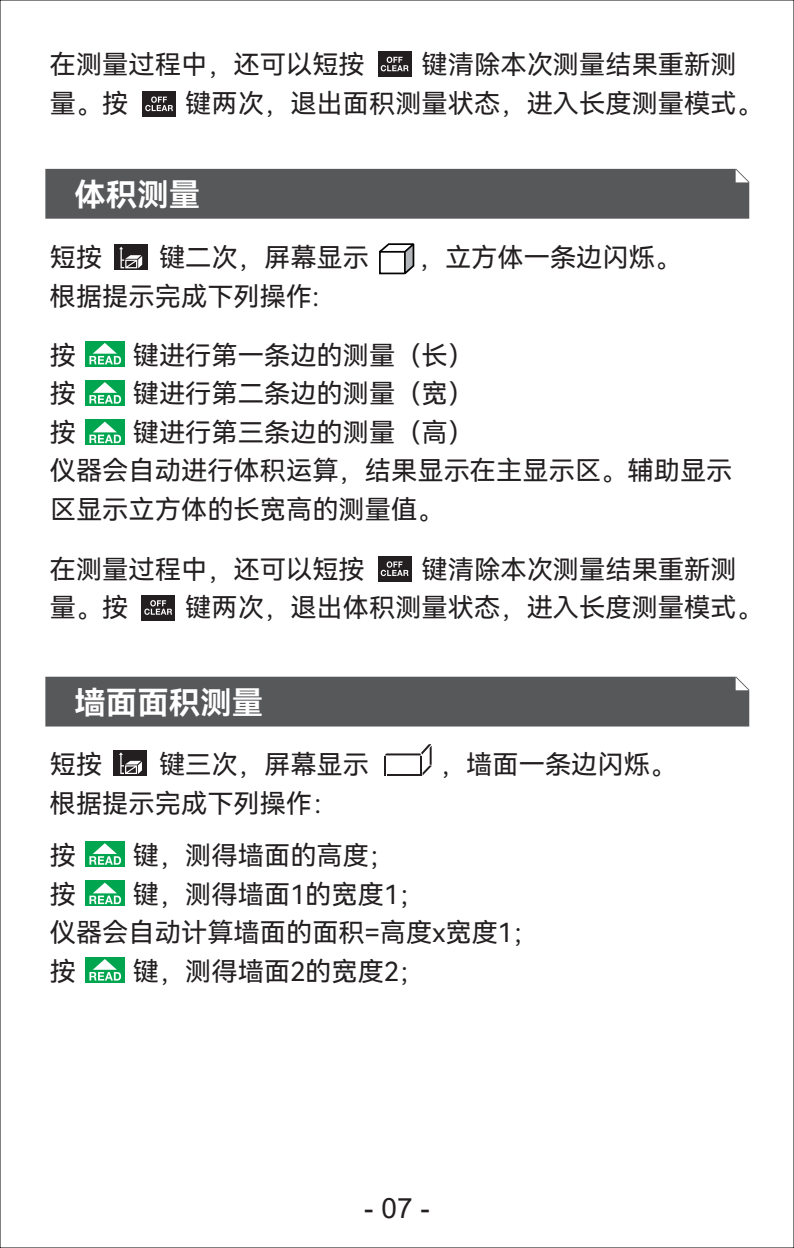
<style>
.page{position:relative;width:794px;height:1248px;background:#fff}
.page>*{position:absolute;margin:0;border:0;box-sizing:border-box;transform-origin:0 0}
.t1{font:31.6px "Harmony OS Sans SC Bold";color:#fff}
.t2{font:28px "Arial";color:#231f20}
.t3{font:26.4px/38.4px "Harmony OS Sans SC";color:#231f20}
</style>
<div class="page">
<div style="left:45px;top:169px;width:704px;height:50px;background:#57585a"></div>
<div style="left:45px;top:676px;width:704px;height:50px;background:#57585a"></div>
<div style="left:114px;top:244px;width:34px;height:26px;background:#231f20"></div>
<svg style="left:119px;top:246px;width:23px;height:22px"></svg>
<div style="left:85px;top:341px;width:40px;height:25px;background:#00a54f"></div>
<svg style="left:89px;top:343px;width:32px;height:21px"></svg>
<div style="left:114px;top:750px;width:33px;height:26px;background:#231f20"></div>
<svg style="left:119px;top:752px;width:23px;height:22px"></svg>
<div style="left:85px;top:841px;width:40px;height:25px;background:#00a54f"></div>
<svg style="left:89px;top:843px;width:32px;height:21px"></svg>
<div style="left:85px;top:880px;width:40px;height:26px;background:#00a54f"></div>
<svg style="left:89px;top:882px;width:32px;height:22px"></svg>
<div style="left:85px;top:956px;width:40px;height:26px;background:#00a54f"></div>
<svg style="left:89px;top:959px;width:32px;height:21px"></svg>
<div style="left:85px;top:380px;width:40px;height:25px;background:#00a54f"></div>
<svg style="left:89px;top:382px;width:32px;height:21px"></svg>
<div style="left:85px;top:419px;width:40px;height:26px;background:#00a54f"></div>
<svg style="left:89px;top:421px;width:32px;height:22px"></svg>
<div style="left:378px;top:51px;width:33px;height:26px;background:#231f20"></div>
<svg style="left:381px;top:57px;width:27px;height:14px"></svg>
<div style="left:142px;top:91px;width:34px;height:26px;background:#231f20"></div>
<svg style="left:145px;top:97px;width:28px;height:14px"></svg>
<svg style="left:379px;top:243px;width:36px;height:32px"></svg>
<div style="left:378px;top:555px;width:33px;height:26px;background:#231f20"></div>
<svg style="left:381px;top:561px;width:27px;height:15px"></svg>
<div style="left:141px;top:594px;width:34px;height:26px;background:#231f20"></div>
<svg style="left:144px;top:600px;width:28px;height:15px"></svg>
<hr style="left:383px;top:756px;width:2px;height:20px;background:#231f20">
<hr style="left:386px;top:774px;width:35px;height:2px;background:#231f20">
<svg style="left:384px;top:744px;width:47px;height:31px"></svg>
<p class="t3" style="left:50px;top:45px;width:317px">在测量过程中，还可以短按</p>
<p class="t3" style="left:421px;top:45px;width:316px">键清除本次测量结果重新测</p>
<p class="t3" style="left:50px;top:84px;width:80px">量。按</p>
<p class="t3" style="left:185px;top:84px;width:579px">键两次，退出面积测量状态，进入长度测量模式。</p>
<p class="t1" style="left:74px;top:172px;width:127px">体积测量</p>
<p class="t3" style="left:50px;top:238px;width:54px">短按</p>
<p class="t3" style="left:159px;top:238px;width:211px">键二次，屏幕显示</p>
<p class="t3" style="left:419px;top:238px;width:264px">，立方体一条边闪烁。</p>
<p class="t3" style="left:50px;top:276px;width:271px">根据提示完成下列操作:</p>
<p class="t3" style="left:50px;top:335px;width:28px">按</p>
<p class="t3" style="left:133px;top:335px;width:343px">键进行第一条边的测量（长）</p>
<p class="t3" style="left:50px;top:373px;width:28px">按</p>
<p class="t3" style="left:133px;top:373px;width:343px">键进行第二条边的测量（宽）</p>
<p class="t3" style="left:50px;top:412px;width:28px">按</p>
<p class="t3" style="left:50px;top:412px;width:684px;text-indent:83px">键进行第三条边的测量（高）<br>仪器会自动进行体积运算，结果显示在主显示区。辅助显示区显示立方体的长宽高的测量值。</p>
<p class="t3" style="left:50px;top:549px;width:316px">在测量过程中，还可以短按</p>
<p class="t3" style="left:421px;top:549px;width:316px">键清除本次测量结果重新测</p>
<p class="t3" style="left:50px;top:588px;width:80px">量。按</p>
<p class="t3" style="left:185px;top:588px;width:579px">键两次，退出体积测量状态，进入长度测量模式。</p>
<p class="t1" style="left:74px;top:680px;width:190px">墙面面积测量</p>
<p class="t3" style="left:50px;top:744px;width:54px">短按</p>
<p class="t3" style="left:159px;top:744px;width:211px">键三次，屏幕显示</p>
<p class="t3" style="left:440px;top:744px;width:238px">，墙面一条边闪烁。</p>
<p class="t3" style="left:50px;top:776px;width:290px;line-height:52.4px">根据提示完成下列操作：按</p>
<p class="t3" style="left:133px;top:835px;width:264px">键，测得墙面的高度；</p>
<p class="t3" style="left:50px;top:874px;width:491px;text-indent:83px">键，测得墙面1的宽度1；<br>仪器会自动计算墙面的面积=高度x宽度1；按</p>
<p class="t3" style="left:50px;top:874px;width:28px">按</p>
<p class="t3" style="left:133px;top:951px;width:294px">键，测得墙面2的宽度2；</p>
<p class="t2" style="left:364px;top:1188px;width:67px">- 07 -</p>
</div>
